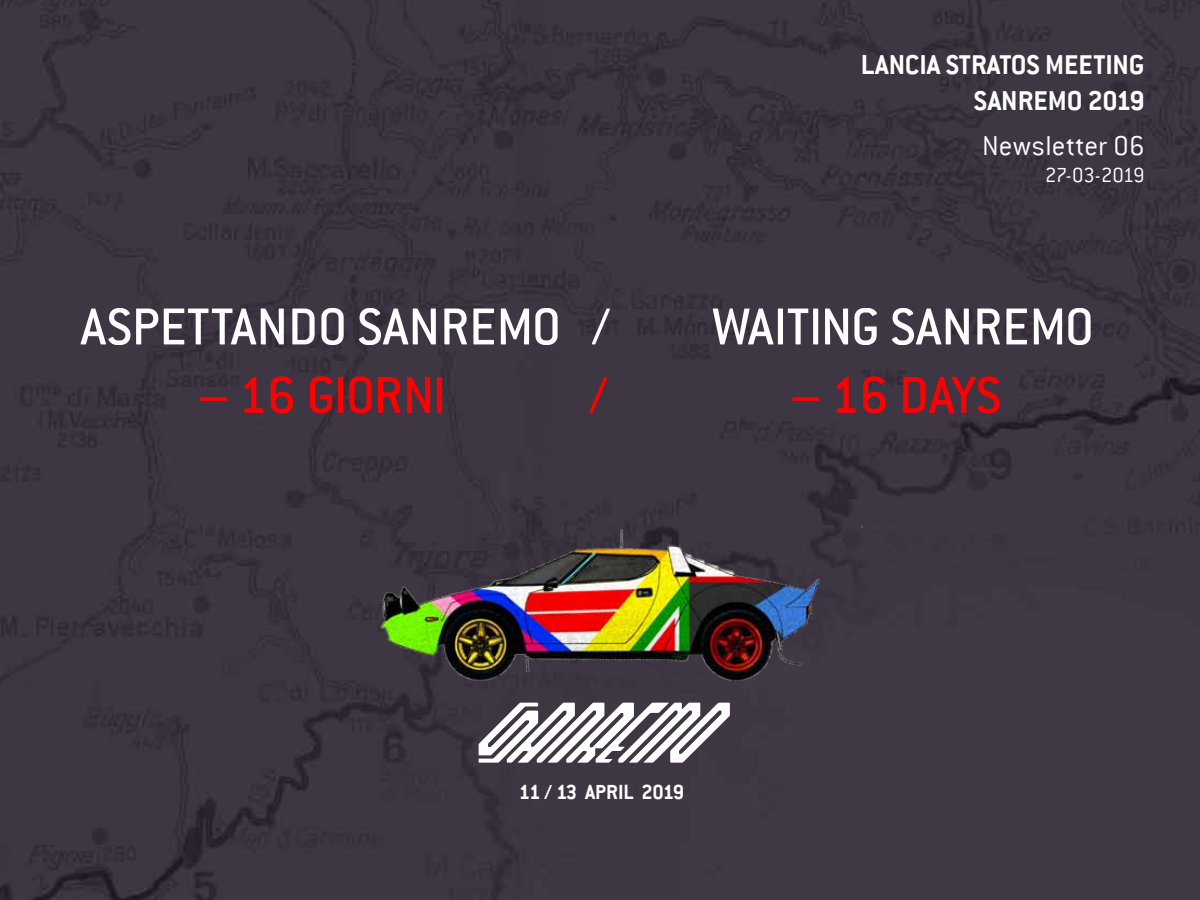
<style>
.page{position:relative;width:1200px;height:900px;background:#3e3643}
.page>*{position:absolute;margin:0;border:0;box-sizing:border-box;transform-origin:0 0}
.t1{font:75px "Altastrada";color:#fff}
.t2{font:57px "Conduit ITC";color:#fff}
.t3{font:57px "Conduit ITC";letter-spacing:-.02em;color:#f00}
.t4{font:700 30px/36px "Conduit ITC";color:#fff;text-align:right}
.t5{font:300 30px "Conduit ITC";letter-spacing:.005em;color:#fff}
.t6{font:700 22.5px "Conduit ITC";letter-spacing:-.02em;color:#fff}
.t7{font:300 22.5px "Conduit ITC";letter-spacing:-.035em;color:#fff}
</style>
<div class="page">
<img style="left:336px;top:507px;width:531px;height:204px">
<p class="t4" style="left:861px;top:46px;width:285px">LANCIA STRATOS MEETING<br>SANREMO 2019</p>
<p class="t5" style="left:982px;top:129px;width:164px">Newsletter 06</p>
<p class="t7" style="left:1045px;top:162px;width:101px">27-03-2019</p>
<p class="t2" style="left:80px;top:295px;width:531px">ASPETTANDO SANREMO /</p>
<p class="t2" style="left:712px;top:295px;width:383px">WAITING SANREMO</p>
<p class="t3" style="left:199px;top:363px;width:249px">– 16 GIORNI</p>
<p class="t3" style="left:589px;top:363px;width:20px">/</p>
<p class="t3" style="left:791px;top:363px;width:211px">– 16 DAYS</p>
<h1 class="t1" style="left:464px;top:702px;width:267px">S ANREMO</h1>
<p class="t6" style="left:519px;top:779px;width:167px">11 / 13 april 2019</p>
</div>
